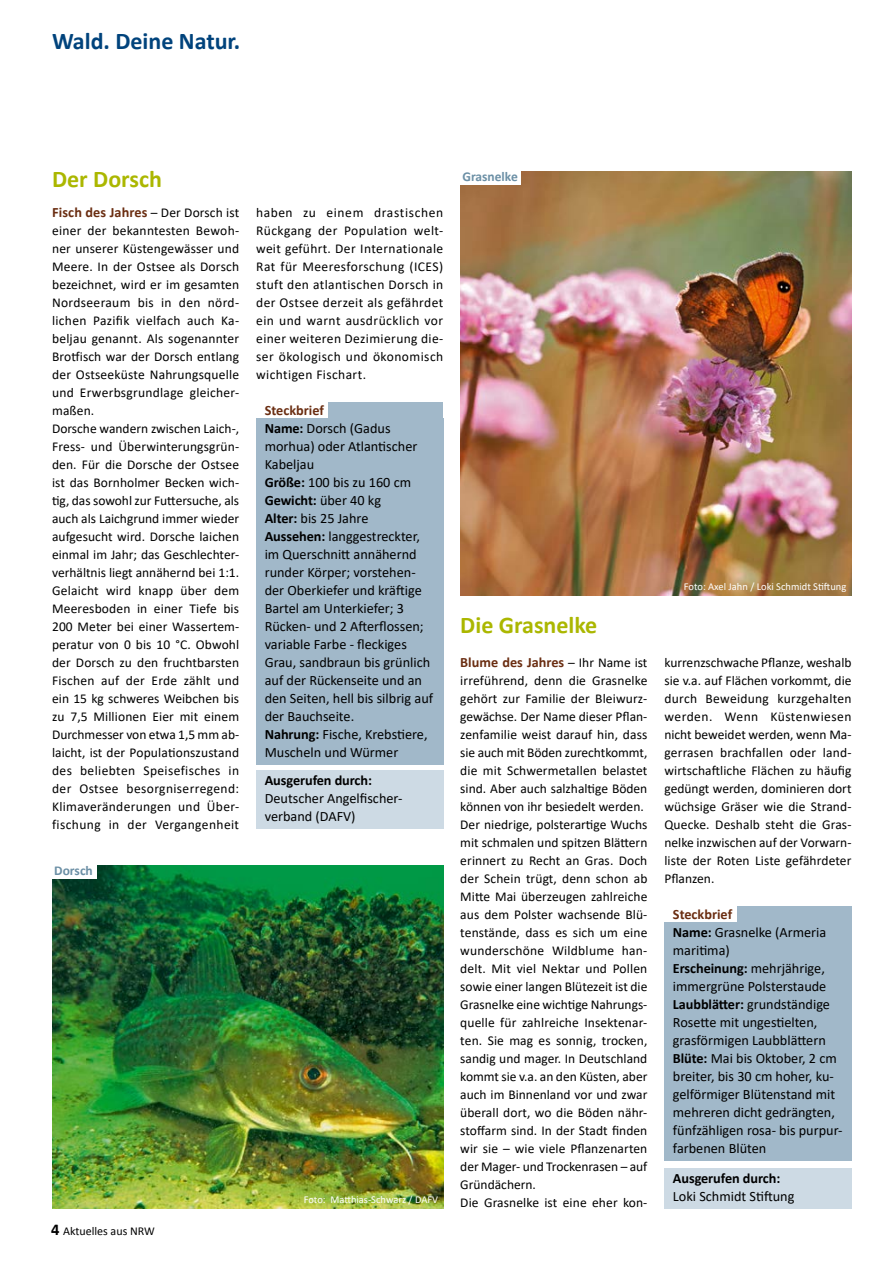
<style>
.page{position:relative;width:893px;height:1263px;background:#fff}
.page>*{position:absolute;margin:0;border:0;box-sizing:border-box;transform-origin:0 0}
.t1{font:700 24px "Calibri";color:#abb700}
.t2{font:700 24px "Calibri";color:#00437c}
.t3{font:14.25px/18px "Calibri";color:#000}
.t4{font:700 14.25px "Calibri";color:#6a2d11}
.t5{font:700 14.25px "Calibri";letter-spacing:-.005em;color:#000}
.t6{font:13.5px/18px "Calibri";letter-spacing:.005em;color:#000}
.t7{font:700 13.5px "Calibri";color:#6b8fa5}
.t8{font:12px "Calibri";color:#000}
.t9{font:10.5px "Calibri";color:#fff}
.s1{font-weight:400;font-size:13.5px;color:#000}
.s2{font-weight:700;font-size:16.5px}
.s3{font-weight:700;color:#6a2d11}
.s4{font-weight:700}
</style>
<div class="page">
<img style="left:460px;top:171px;width:391px;height:424px">
<div style="left:328px;top:402px;width:115px;height:21px;background:#a1b8c9"></div>
<div style="left:256px;top:418px;width:187px;height:59px;background:#a1b8c9"></div>
<div style="left:256px;top:472px;width:187px;height:23px;background:#a1b8c9"></div>
<div style="left:256px;top:490px;width:187px;height:23px;background:#a1b8c9"></div>
<div style="left:256px;top:508px;width:187px;height:23px;background:#a1b8c9"></div>
<div style="left:256px;top:526px;width:187px;height:203px;background:#a1b8c9"></div>
<div style="left:256px;top:724px;width:187px;height:41px;background:#a1b8c9"></div>
<div style="left:256px;top:770px;width:187px;height:58px;background:#cddae4"></div>
<div style="left:737px;top:906px;width:114px;height:21px;background:#a1b8c9"></div>
<div style="left:664px;top:922px;width:187px;height:41px;background:#a1b8c9"></div>
<div style="left:664px;top:958px;width:187px;height:41px;background:#a1b8c9"></div>
<div style="left:664px;top:994px;width:187px;height:59px;background:#a1b8c9"></div>
<div style="left:664px;top:1048px;width:187px;height:113px;background:#a1b8c9"></div>
<div style="left:664px;top:1168px;width:187px;height:41px;background:#cddae4"></div>
<div style="left:460px;top:171px;width:60px;height:14px;background:#fff"></div>
<img style="left:52px;top:865px;width:391px;height:344px">
<div style="left:52px;top:865px;width:45px;height:13px;background:#fff"></div>
<h1 class="t2" style="left:52px;top:24px;width:190px">Wald. Deine Natur.</h1>
<h1 class="t1" style="left:52px;top:162px;width:111px">Der Dorsch</h1>
<p class="t4" style="left:52px;top:202px;width:189px">Fisch des Jahres <span class="s1">– Der Dorsch ist</span></p>
<p class="t6" style="left:52px;top:221px;width:189px">einer der bekanntesten Bewoh&shy;ner unserer Küstengewässer und<br>Meere. In der Ostsee als Dorsch bezeichnet, wird er im gesamten<br>Nordseeraum bis in den nörd&shy;lichen Pazifik vielfach auch Ka&shy;beljau genannt. Als sogenannter<br>Brotfisch war der Dorsch entlang der Ostseeküste Nahrungsquelle und Erwerbsgrundlage gleicher&shy;maßen.<br>Dorsche wandern zwischen Laich-,<br>Fress- und Überwinterungsgrün&shy;den. Für die Dorsche der Ostsee ist das Bornholmer Becken wich&shy;tig, das sowohl zur Futtersuche, als auch als Laichgrund immer wieder aufgesucht wird. Dorsche laichen einmal im Jahr; das Geschlechter&shy;verhältnis liegt annähernd bei 1:1.<br>Gelaicht wird knapp über dem<br>Meeresboden in einer Tiefe bis<br>200 Meter bei einer Wassertem&shy;peratur von 0 bis 10 °C. Obwohl der Dorsch zu den fruchtbarsten<br>Fischen auf der Erde zählt und ein 15 kg schweres Weibchen bis zu 7,5 Millionen Eier mit einem<br>Durchmesser von etwa 1,5 mm ab&shy;laicht, ist der Populationszustand des beliebten Speisefisches in der Ostsee besorgniserregend:<br>Klimaveränderungen und Über&shy;fischung in der Vergangenheit</p>
<p class="t7" style="left:54px;top:861px;width:40px">Dorsch</p>
<p class="t8" style="left:51px;top:1224px;width:105px"><span class="s2">4</span> Aktuelles aus NRW</p>
<p class="t6" style="left:256px;top:203px;width:189px;text-align:justify">haben zu einem drastischen Rückgang der Population welt&shy;weit geführt. Der Internationale Rat für Meeresforschung (ICES) stuft den atlantischen Dorsch in der Ostsee derzeit als gefährdet ein und warnt ausdrücklich vor einer weiteren Dezimierung die&shy;ser ökologisch und ökonomisch wichtigen Fischart.</p>
<p class="t3" style="left:265px;top:401px;width:170px"><span class="s3">Steckbrief<br></span><span class="s4">Name:</span> Dorsch (Gadus morhua) oder Atlantischer<br>Kabeljau<br><span class="s4">Größe:</span> 100 bis zu 160 cm<br><span class="s4">Gewicht:</span> über 40 kg<br><span class="s4">Alter:</span> bis 25 Jahre<br><span class="s4">Aussehen:</span> langgestreckter, im Querschnitt annähernd runder Körper; vorstehen&shy;der Oberkiefer und kräftige<br>Bartel am Unterkiefer; 3<br>Rücken- und 2 Afterflossen; variable Farbe - fleckiges<br>Grau, sandbraun bis grünlich auf der Rückenseite und an den Seiten, hell bis silbrig auf der Bauchseite.<br><span class="s4">Nahrung:</span> Fische, Krebstiere,<br>Muscheln und Würmer</p>
<p class="t5" style="left:265px;top:770px;width:109px">Ausgerufen durch:</p>
<p class="t3" style="left:265px;top:788px;width:139px">Deutscher Angelfischer&shy;verband (DAFV)</p>
<p class="t9" style="left:304px;top:1192px;width:136px">Foto: Matthias-Schwarz / DAFV</p>
<p class="t7" style="left:462px;top:167px;width:57px">Grasnelke</p>
<h1 class="t1" style="left:460px;top:608px;width:139px">Die Grasnelke</h1>
<p class="t4" style="left:460px;top:652px;width:189px">Blume des Jahres <span class="s1">– Ihr Name ist</span></p>
<p class="t6" style="left:460px;top:671px;width:189px">irreführend, denn die Grasnelke gehört zur Familie der Bleiwurz&shy;gewächse. Der Name dieser Pflan&shy;zenfamilie weist darauf hin, dass sie auch mit Böden zurechtkommt, die mit Schwermetallen belastet sind. Aber auch salzhaltige Böden können von ihr besiedelt werden.<br>Der niedrige, polsterartige Wuchs mit schmalen und spitzen Blättern erinnert zu Recht an Gras. Doch der Schein trügt, denn schon ab<br>Mitte Mai überzeugen zahlreiche aus dem Polster wachsende Blü&shy;tenstände, dass es sich um eine wunderschöne Wildblume han&shy;delt. Mit viel Nektar und Pollen sowie einer langen Blütezeit ist die<br>Grasnelke eine wichtige Nahrungs&shy;quelle für zahlreiche Insektenar&shy;ten. Sie mag es sonnig, trocken, sandig und mager. In Deutschland kommt sie v.a. an den Küsten, aber auch im Binnenland vor und zwar überall dort, wo die Böden nähr&shy;stoffarm sind. In der Stadt finden wir sie – wie viele Pflanzenarten der Mager- und Trockenrasen – auf<br>Gründächern.<br>Die Grasnelke ist eine eher kon-</p>
<p class="t9" style="left:684px;top:579px;width:164px">Foto: Axel Jahn / Loki Schmidt Stiftung</p>
<p class="t6" style="left:664px;top:653px;width:189px;text-align:justify">kurrenzschwache Pflanze, weshalb sie v.a. auf Flächen vorkommt, die durch Beweidung kurzgehalten werden. Wenn Küstenwiesen nicht beweidet werden, wenn Ma&shy;gerrasen brachfallen oder land&shy;wirtschaftliche Flächen zu häufig gedüngt werden, dominieren dort wüchsige Gräser wie die Strand-Quecke. Deshalb steht die Gras&shy;nelke inzwischen auf der Vorwarn&shy;liste der Roten Liste gefährdeter Pflanzen.</p>
<p class="t3" style="left:673px;top:905px;width:171px"><span class="s3">Steckbrief<br></span><span class="s4">Name:</span> Grasnelke (Armeria maritima)<br><span class="s4">Erscheinung:</span> mehrjährige, immergrüne Polsterstaude<br><span class="s4">Laubblätter:</span> grundständige<br>Rosette mit ungestielten, grasförmigen Laubblättern<br><span class="s4">Blüte:</span> Mai bis Oktober, 2 cm breiter, bis 30 cm hoher, ku&shy;gelförmiger Blütenstand mit mehreren dicht gedrängten, fünfzähligen rosa- bis purpur&shy;farbenen Blüten</p>
<p class="t5" style="left:673px;top:1168px;width:109px">Ausgerufen durch:</p>
<p class="t3" style="left:673px;top:1187px;width:123px">Loki Schmidt Stiftung</p>
</div>
